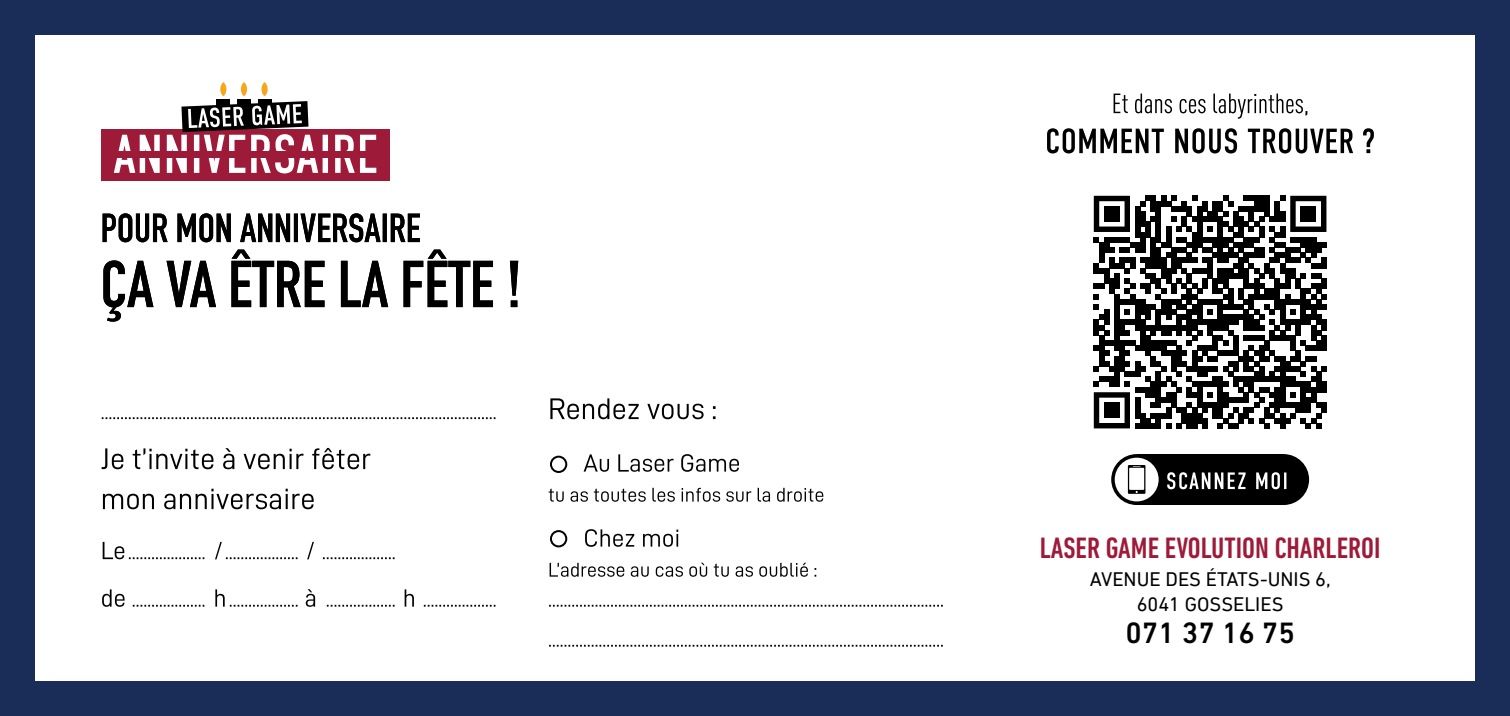
<style>
.page{position:relative;width:1510px;height:716px;background:#fff}
.page>*{position:absolute;margin:0;border:0;box-sizing:border-box;transform-origin:0 0}
.t1{font:500 condensed 30px "DIN Next LT Pro";color:#9e1a39}
.t2{font:500 30px "DIN Next LT Pro";color:#000}
.t3{font:20px "DIN Next LT Pro";color:#000}
</style>
<div class="page">
<div style="left:0;top:0;width:1509px;height:716px;background:#1a2d58"></div>
<div style="left:35px;top:35px;width:1439px;height:645px;background:#fff"></div>
<svg style="left:102px;top:589px;width:393px;height:18px"></svg>
<svg style="left:103px;top:542px;width:291px;height:17px"></svg>
<svg style="left:103px;top:489px;width:211px;height:20px"></svg>
<svg style="left:102px;top:448px;width:268px;height:21px"></svg>
<svg style="left:102px;top:417px;width:393px;height:2px"></svg>
<div style="left:550px;top:456px;width:17px;height:17px;border:2px solid #000;border-radius:50%"></div>
<div style="left:550px;top:530px;width:17px;height:17px;border:2px solid #000;border-radius:50%"></div>
<svg style="left:549px;top:645px;width:393px;height:1px"></svg>
<svg style="left:549px;top:605px;width:393px;height:1px"></svg>
<svg style="left:549px;top:563px;width:267px;height:14px"></svg>
<svg style="left:585px;top:529px;width:93px;height:18px"></svg>
<svg style="left:548px;top:488px;width:275px;height:14px"></svg>
<svg style="left:583px;top:454px;width:156px;height:18px"></svg>
<svg style="left:550px;top:398px;width:165px;height:21px"></svg>
<svg style="left:1047px;top:128px;width:326px;height:25px"></svg>
<svg style="left:1113px;top:94px;width:194px;height:25px"></svg>
<div style="left:101px;top:129px;width:288px;height:52px;background:#9e1a39"></div>
<div style="left:237px;top:99px;width:13px;height:17px;background:#000"></div>
<div style="left:241px;top:82px;width:6px;height:14px;background:#f9a51b;border-radius:50%"></div>
<div style="left:217px;top:99px;width:13px;height:17px;background:#000"></div>
<div style="left:220px;top:82px;width:6px;height:14px;background:#f9a51b;border-radius:50%"></div>
<div style="left:258px;top:99px;width:13px;height:17px;background:#000"></div>
<svg style="left:261px;top:82px;width:7px;height:14px"></svg>
<svg style="left:114px;top:101px;width:262px;height:72px"></svg>
<svg style="left:103px;top:249px;width:415px;height:73px"></svg>
<svg style="left:103px;top:213px;width:317px;height:29px"></svg>
<svg style="left:1111px;top:454px;width:51px;height:51px"></svg>
<div style="left:1258px;top:454px;width:51px;height:51px;background:#000001;border-radius:50%"></div>
<div style="left:1136px;top:454px;width:147px;height:51px;background:#000001"></div>
<div style="left:1114px;top:458px;width:44px;height:43px;background:#fff;border-radius:50%"></div>
<svg style="left:1127px;top:465px;width:18px;height:29px"></svg>
<svg style="left:1167px;top:472px;width:119px;height:17px"></svg>
<svg style="left:1093px;top:196px;width:233px;height:232px"></svg>
<div style="left:1104px;top:206px;width:15px;height:16px;background:#000"></div>
<div style="left:1300px;top:206px;width:16px;height:16px;background:#000"></div>
<div style="left:1104px;top:402px;width:15px;height:16px;background:#000"></div>
<p class="t1" style="left:1039px;top:530px;width:342px">LASER GAME EVOLUTION CHARLEROI</p>
<p class="t3" style="left:1090px;top:567px;width:242px">AVENUE DES ÉTATS-UNIS 6,</p>
<p class="t3" style="left:1136px;top:592px;width:148px">6041 GOSSELIES</p>
<p class="t2" style="left:1125px;top:615px;width:171px">071 37 16 75</p>
</div>
